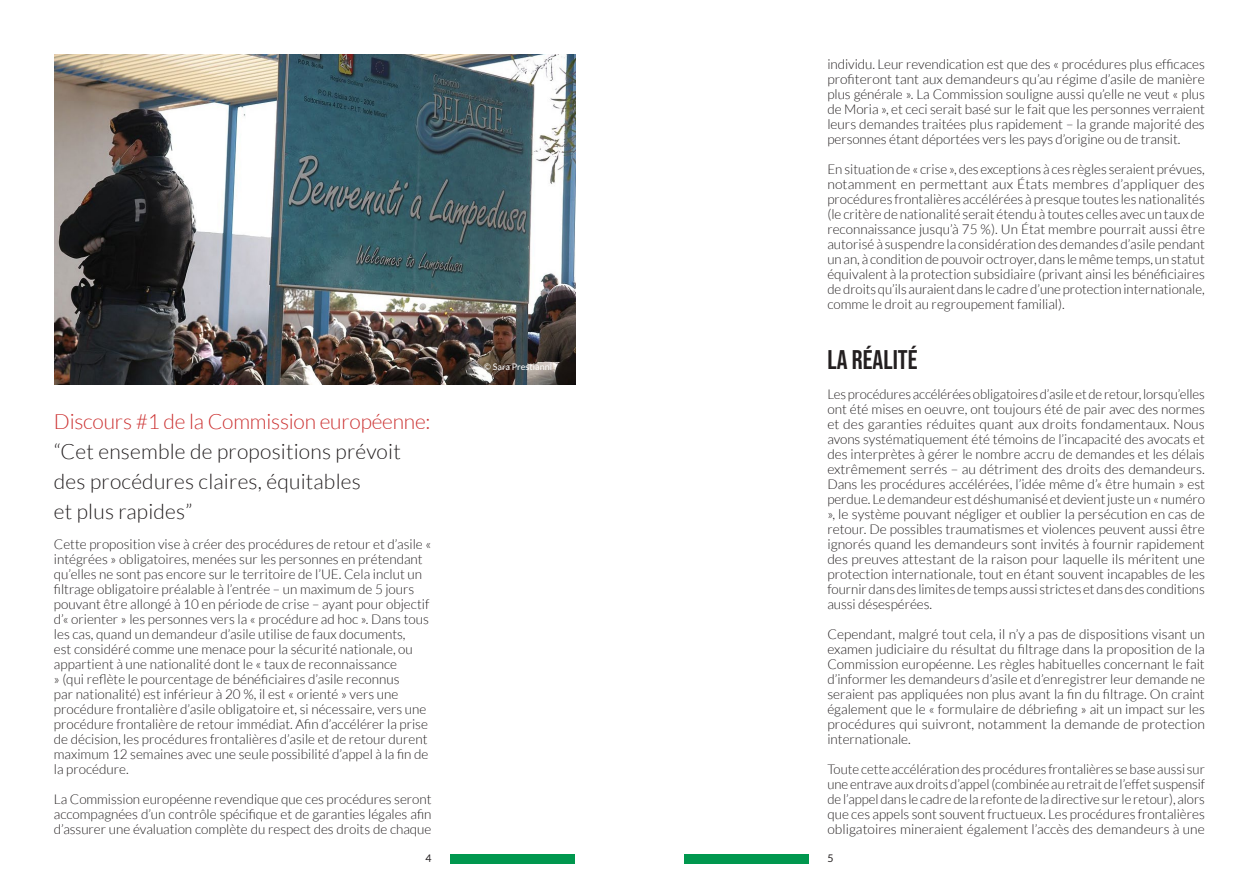
<style>
.page{position:relative;width:1259px;height:893px;background:#fff}
.page>*{position:absolute;margin:0;border:0;box-sizing:border-box;transform-origin:0 0}
.bodyText{font:27px "Bebas Neue";color:#231f20}
.bodyText-2{font:300 21px/30px "Lato";letter-spacing:.01em;color:#231f20}
.bodyText-3{font:300 13.5px/15px "Lato";color:#231f20;text-align:justify}
.t1{font:10.5px "Lato";color:#231f20}
.body_text{font:9px "Lato";color:#fff}
.s1{color:#c33}
</style>
<div class="page">
<div style="left:684px;top:854px;width:124px;height:9px;background:#00974e"></div>
<div style="left:450px;top:854px;width:125px;height:9px;background:#00974e"></div>
<img style="left:54px;top:54px;width:521px;height:330px">
<p class="bodyText-2" style="left:54px;top:407px;width:378px"><span class="s1">Discours #1 de la Commission européenne: </span>“Cet ensemble de propositions prévoit des procédures claires, équitables<br>et plus rapides”</p>
<p class="bodyText-3" style="left:54px;top:537px;width:379px;text-align:left">Cette proposition vise à créer des procédures de retour et d’asile « intégrées » obligatoires, menées sur les personnes en prétendant qu’elles ne sont pas encore sur le territoire de l’UE. Cela inclut un filtrage obligatoire préalable à l’entrée – un maximum de 5 jours pouvant être allongé à 10 en période de crise – ayant pour objectif d’« orienter » les personnes vers la « procédure ad hoc ». Dans tous les cas, quand un demandeur d’asile utilise de faux documents,<br>est considéré comme une menace pour la sécurité nationale, ou appartient à une nationalité dont le « taux de reconnaissance<br>» (qui reflète le pourcentage de bénéficiaires d’asile reconnus<br>par nationalité) est inférieur à 20 %, il est « orienté » vers une procédure frontalière d’asile obligatoire et, si nécessaire, vers une procédure frontalière de retour immédiat. Afin d’accélérer la prise de décision, les procédures frontalières d’asile et de retour durent maximum 12 semaines avec une seule possibilité d’appel à la fin de la procédure.</p>
<p class="bodyText-3" style="left:54px;top:792px;width:379px">La Commission européenne revendique que ces procédures seront accompagnées d’un contrôle spécifique et de garanties légales afin d’assurer une évaluation complète du respect des droits de chaque</p>
<p class="body_text" style="left:484px;top:362px;width:70px">© Sara Prestianni</p>
<p class="bodyText-3" style="left:827px;top:57px;width:379px">individu. Leur revendication est que des « procédures plus efficaces profiteront tant aux demandeurs qu’au régime d’asile de manière plus générale ». La Commission souligne aussi qu’elle ne veut « plus de Moria », et ceci serait basé sur le fait que les personnes verraient leurs demandes traitées plus rapidement – la grande majorité des personnes étant déportées vers les pays d’origine ou de transit.</p>
<p class="bodyText-3" style="left:827px;top:162px;width:379px">En situation de « crise », des exceptions à ces règles seraient prévues, notamment en permettant aux États membres d’appliquer des procédures frontalières accélérées à presque toutes les nationalités (le critère de nationalité serait étendu à toutes celles avec un taux de reconnaissance jusqu’à 75 %). Un État membre pourrait aussi être autorisé à suspendre la considération des demandes d’asile pendant un an, à condition de pouvoir octroyer, dans le même temps, un statut équivalent à la protection subsidiaire (privant ainsi les bénéficiaires de droits qu’ils auraient dans le cadre d’une protection internationale, comme le droit au regroupement familial).</p>
<p class="bodyText" style="left:827px;top:344px;width:92px">LA RÉALITÉ</p>
<p class="bodyText-3" style="left:827px;top:387px;width:379px">Les procédures accélérées obligatoires d’asile et de retour, lorsqu’elles ont été mises en oeuvre, ont toujours été de pair avec des normes et des garanties réduites quant aux droits fondamentaux. Nous avons systématiquement été témoins de l’incapacité des avocats et des interprètes à gérer le nombre accru de demandes et les délais extrêmement serrés – au détriment des droits des demandeurs.<br>Dans les procédures accélérées, l’idée même d’« être humain » est perdue. Le demandeur est déshumanisé et devient juste un « numéro », le système pouvant négliger et oublier la persécution en cas de retour. De possibles traumatismes et violences peuvent aussi être ignorés quand les demandeurs sont invités à fournir rapidement des preuves attestant de la raison pour laquelle ils méritent une protection internationale, tout en étant souvent incapables de les fournir dans des limites de temps aussi strictes et dans des conditions aussi désespérées.</p>
<p class="bodyText-3" style="left:827px;top:627px;width:379px">Cependant, malgré tout cela, il n’y a pas de dispositions visant un examen judiciaire du résultat du filtrage dans la proposition de la Commission européenne. Les règles habituelles concernant le fait d’informer les demandeurs d’asile et d’enregistrer leur demande ne seraient pas appliquées non plus avant la fin du filtrage. On craint également que le « formulaire de débriefing » ait un impact sur les procédures qui suivront, notamment la demande de protection internationale.</p>
<p class="bodyText-3" style="left:827px;top:762px;width:379px">Toute cette accélération des procédures frontalières se base aussi sur une entrave aux droits d’appel (combinée au retrait de l’effet suspensif de l’appel dans le cadre de la refonte de la directive sur le retour), alors que ces appels sont souvent fructueux. Les procédures frontalières obligatoires mineraient également l’accès des demandeurs à une</p>
<p class="t1" style="left:425px;top:852px;width:8px">4</p>
<p class="t1" style="left:827px;top:852px;width:8px">5</p>
</div>
